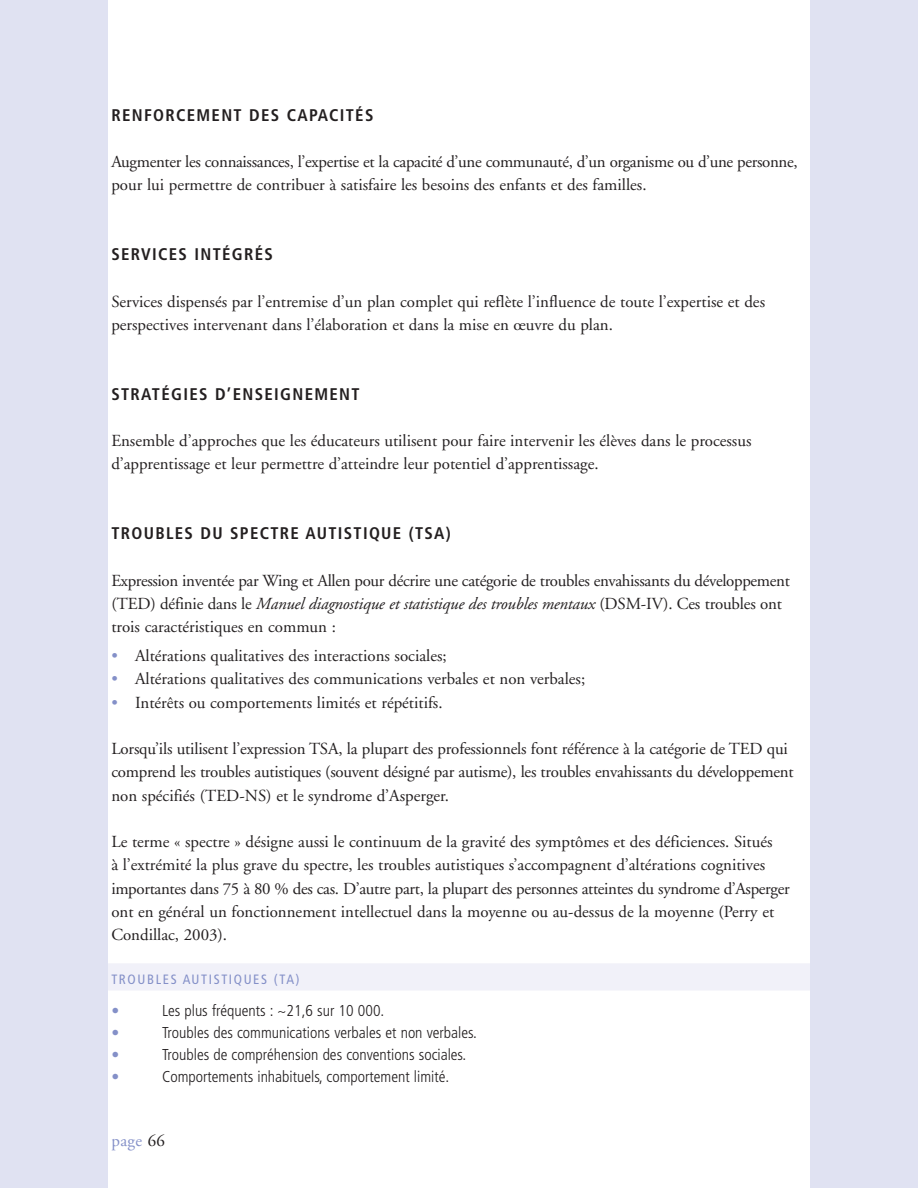
<style>
.page{position:relative;width:918px;height:1188px;background:#fff}
.page>*{position:absolute;margin:0;border:0;box-sizing:border-box;transform-origin:0 0}
.t1{font:16.8px/23.2px "Adobe Garamond";color:#231f20}
.t2{font:16.8px/23.2px "Adobe Garamond";letter-spacing:-.02em;color:#231f20}
.t3{font:700 condensed 16.8px "Frutiger";letter-spacing:.08em;color:#231f20}
.t4{font:16.8px "Adobe Garamond";letter-spacing:.025em;color:#8490c8}
.t5{font:300 condensed 15.75px "Frutiger";color:#231f20}
.t6{font:300 condensed 15.75px "Frutiger";color:#8490c8}
.t7{font:condensed 13.5px "Frutiger";letter-spacing:.12em;color:#8490c8}
.s1{font-style:italic}
.s2{color:#8490c8}
.s3{color:#231f20}
</style>
<div class="page">
<div style="left:108px;top:963px;width:702px;height:28px;background:#f1f1f9"></div>
<div style="left:0;top:0;width:108px;height:1188px;background:#e0e2f2"></div>
<div style="left:810px;top:0;width:108px;height:1188px;background:#e0e2f2"></div>
<p class="t3" style="left:111px;top:108px;width:264px">RENFORCEMENT DES CAPACITÉS</p>
<p class="t2" style="left:111px;top:152px;width:688px">Augmenter les connaissances, l’expertise et la capacité d’une communauté, d’un organisme ou d’une personne, pour lui permettre de contribuer à satisfaire les besoins des enfants et des familles.</p>
<p class="t3" style="left:111px;top:248px;width:163px">SERVICES INTÉGRÉS</p>
<p class="t1" style="left:111px;top:291px;width:655px">Services dispensés par l’entremise d’un plan complet qui reflète l’influence de toute l’expertise et des perspectives intervenant dans l’élaboration et dans la mise en œuvre du plan.</p>
<p class="t3" style="left:111px;top:387px;width:250px">STRATÉGIES D’ENSEIGNEMENT</p>
<p class="t1" style="left:111px;top:431px;width:642px">Ensemble d’approches que les éducateurs utilisent pour faire intervenir les élèves dans le processus d’apprentissage et leur permettre d’atteindre leur potentiel d’apprentissage.</p>
<p class="t3" style="left:111px;top:527px;width:341px">TROUBLES DU SPECTRE AUTISTIQUE (TSA)</p>
<p class="t2" style="left:111px;top:570px;width:680px">Expression inventée par Wing et Allen pour décrire une catégorie de troubles envahissants du développement (TED) définie dans le <span class="s1">Manuel diagnostique et statistique des troubles mentaux</span> (DSM-IV). Ces troubles ont trois caractéristiques en commun :</p>
<p class="t1" style="left:111px;top:646px;width:337px"><span class="s2">•</span> Altérations qualitatives des interactions sociales;</p>
<p class="t1" style="left:111px;top:669px;width:475px"><span class="s2">•</span> Altérations qualitatives des communications verbales et non verbales;</p>
<p class="t1" style="left:111px;top:692px;width:333px"><span class="s2">•</span> Intérêts ou comportements limités et répétitifs.</p>
<p class="t1" style="left:111px;top:739px;width:684px">Lorsqu’ils utilisent l’expression TSA, la plupart des professionnels font référence à la catégorie de TED qui comprend les troubles autistiques (souvent désigné par autisme), les troubles envahissants du développement non spécifiés (TED-NS) et le syndrome d’Asperger.</p>
<p class="t1" style="left:111px;top:832px;width:680px">Le terme « spectre » désigne aussi le continuum de la gravité des symptômes et des déficiences. Situés<br>à l’extrémité la plus grave du spectre, les troubles autistiques s’accompagnent d’altérations cognitives importantes dans 75 à 80 % des cas. D’autre part, la plupart des personnes atteintes du syndrome d’Asperger ont en général un fonctionnement intellectuel dans la moyenne ou au-dessus de la moyenne (Perry et Condillac, 2003).</p>
<p class="t7" style="left:111px;top:974px;width:190px">TROUBLES AUTISTIQUES (TA)</p>
<p class="t6" style="left:111px;top:1005px;width:9px">•</p>
<p class="t5" style="left:162px;top:1005px;width:224px">Les plus fréquents : ~21,6 sur 10 000.</p>
<p class="t6" style="left:111px;top:1026px;width:9px">•</p>
<p class="t5" style="left:162px;top:1026px;width:316px">Troubles des communications verbales et non verbales.</p>
<p class="t6" style="left:111px;top:1048px;width:9px">•</p>
<p class="t5" style="left:162px;top:1048px;width:306px">Troubles de compréhension des conventions sociales.</p>
<p class="t6" style="left:111px;top:1070px;width:9px">•</p>
<p class="t5" style="left:162px;top:1070px;width:289px">Comportements inhabituels, comportement limité.</p>
<p class="t4" style="left:111px;top:1134px;width:55px">page <span class="s3">66</span></p>
</div>
